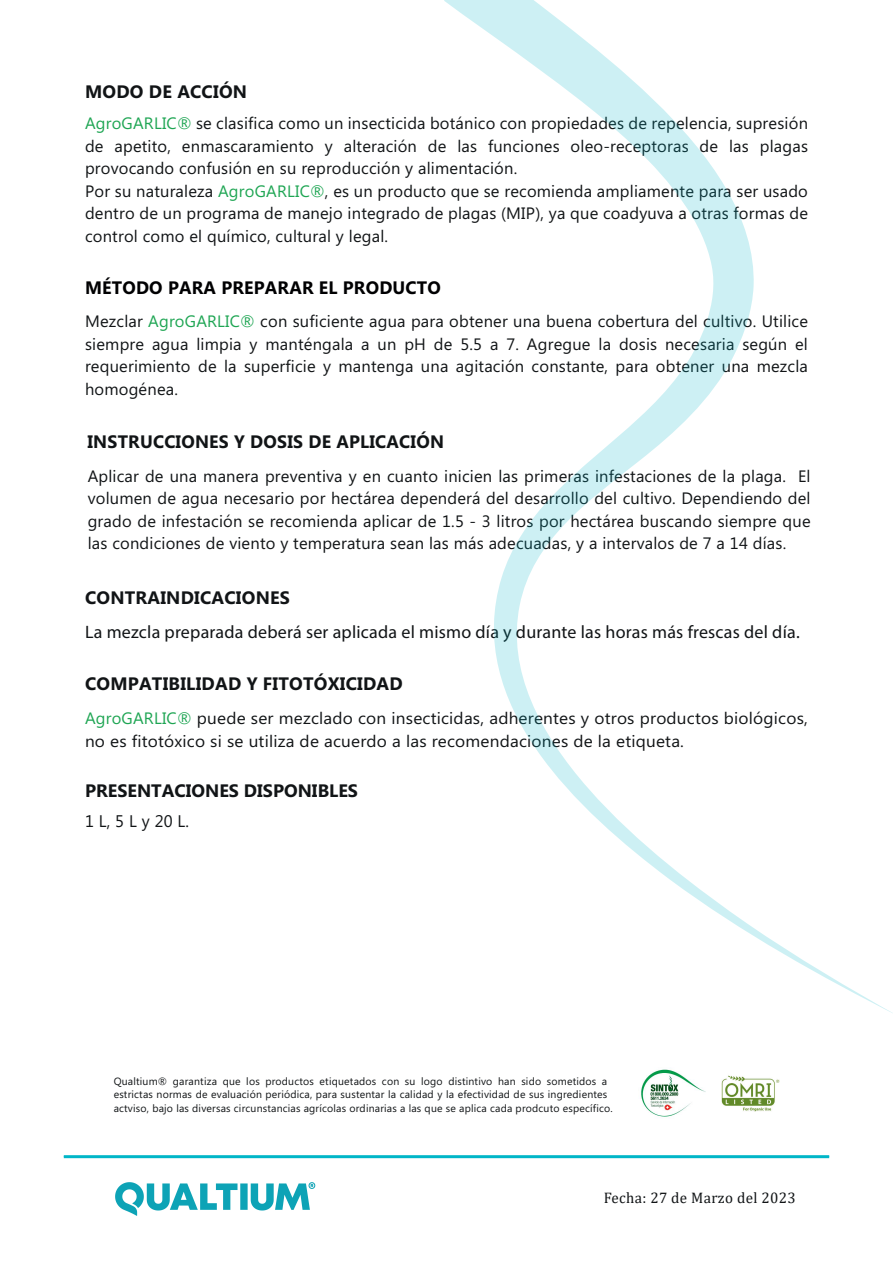
<style>
.page{position:relative;width:893px;height:1263px;background:#fff}
.page>*{position:absolute;margin:0;border:0;box-sizing:border-box;transform-origin:0 0}
.t1{font:700 18px "Microsoft Phags Pa";letter-spacing:.01em;color:#111416}
.t2{font:18px "Myriad Pro";letter-spacing:.01em;color:#111416}
.t3{font:700 18px "Microsoft Phags Pa";letter-spacing:.01em;color:#000002}
.t4{font:16.8px "Microsoft Phags Pa";color:#111416}
.t5{font:16.5px/22.5px "Microsoft Phags Pa";letter-spacing:.01em;color:#111416;text-align:justify}
.t6{font:16.5px/22.5px "Microsoft Phags Pa";letter-spacing:.01em;color:#111416;scale:1.04 1}
.t7{font:15.3px "Cambria";letter-spacing:.02em;color:#111416}
.t8{font:10.5px/13.5px "Microsoft Phags Pa";letter-spacing:.015em;color:#111416}
.s1{color:#1ea553}
</style>
<div class="page">
<hr style="left:64px;top:1155px;width:765px;height:3px;background:#00b6c8">
<img style="left:641px;top:1069px;width:64px;height:48px">
<img style="left:721px;top:1075px;width:58px;height:37px">
<svg style="left:444px;top:0;width:448px;height:1013px"></svg>
<img style="left:115px;top:1182px;width:201px;height:34px">
<p class="t1" style="left:85px;top:79px;width:164px">MODO DE ACCIÓN</p>
<p class="t5" style="left:85px;top:111px;width:724px;text-align:left"><span class="s1">AgroGARLIC®</span> se clasifica como un insecticida botánico con propiedades de repelencia, supresión de apetito, enmascaramiento y alteración de las funciones oleo-receptoras de las plagas provocando confusión en su reproducción y alimentación.<br>Por su naturaleza <span class="s1">AgroGARLIC®</span>, es un producto que se recomienda ampliamente para ser usado dentro de un programa de manejo integrado de plagas (MIP), ya que coadyuva a otras formas de control como el químico, cultural y legal.</p>
<p class="t3" style="left:85px;top:274px;width:357px">MÉTODO PARA PREPARAR EL PRODUCTO</p>
<p class="t5" style="left:85px;top:309px;width:724px">Mezclar <span class="s1">AgroGARLIC®</span> con suficiente agua para obtener una buena cobertura del cultivo. Utilice siempre agua limpia y manténgala a un pH de 5.5 a 7. Agregue la dosis necesaria según el requerimiento de la superficie y mantenga una agitación constante, para obtener una mezcla homogénea.</p>
<p class="t1" style="left:87px;top:429px;width:358px">INSTRUCCIONES Y DOSIS DE APLICACIÓN</p>
<p class="t5" style="left:88px;top:464px;width:724px">Aplicar de una manera preventiva y en cuanto inicien las primeras infestaciones de la plaga. El volumen de agua necesario por hectárea dependerá del desarrollo del cultivo. Dependiendo del grado de infestación se recomienda aplicar de 1.5 - 3 litros por hectárea buscando siempre que las condiciones de viento y temperatura sean las más adecuadas, y a intervalos de 7 a 14 días.</p>
<p class="t1" style="left:85px;top:584px;width:206px">CONTRAINDICACIONES</p>
<p class="t2" style="left:85px;top:621px;width:716px">La mezcla preparada deberá ser aplicada el mismo día y durante las horas más frescas del día.</p>
<p class="t1" style="left:85px;top:671px;width:319px">COMPATIBILIDAD Y FITOTÓXICIDAD</p>
<p class="t6" style="left:85px;top:706px;width:697px"><span class="s1">AgroGARLIC®</span> puede ser mezclado con insecticidas, adherentes y otros productos biológicos, no es fitotóxico si se utiliza de acuerdo a las recomendaciones de la etiqueta.</p>
<p class="t1" style="left:85px;top:778px;width:275px">PRESENTACIONES DISPONIBLES</p>
<p class="t4" style="left:85px;top:810px;width:106px">1 L, 5 L y 20 L.</p>
<p class="t8" style="left:114px;top:1073px;width:500px">Qualtium® garantiza que los productos etiquetados con su logo distintivo han sido sometidos a estrictas normas de evaluación periódica, para sustentar la calidad y la efectividad de sus ingredientes actviso, bajo las diversas circunstancias agrícolas ordinarias a las que se aplica cada prodcuto específico.</p>
<p class="t7" style="left:604px;top:1188px;width:193px">Fecha: 27 de Marzo del 2023</p>
</div>
